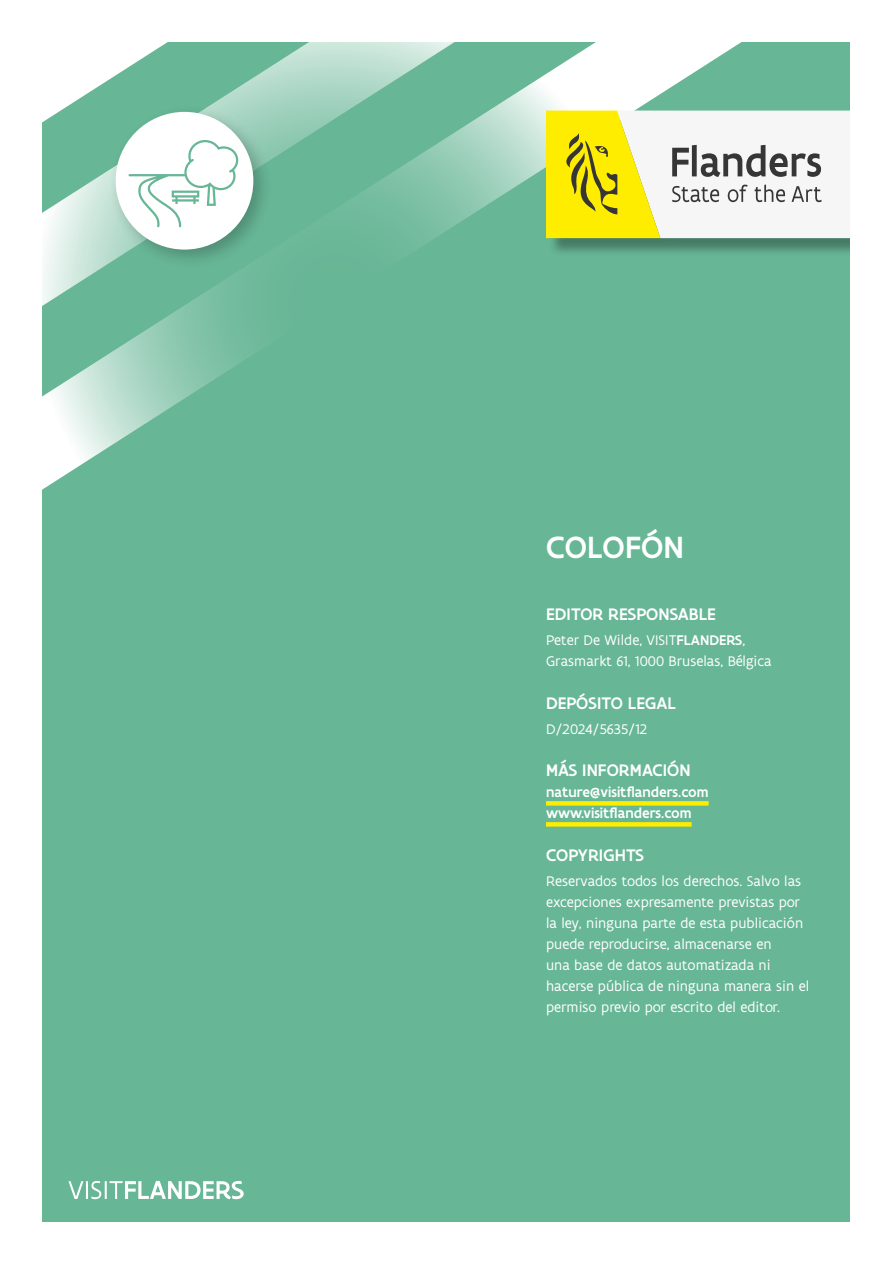
<style>
.page{position:relative;width:893px;height:1263px;background:#fff}
.page>*{position:absolute;margin:0;border:0;box-sizing:border-box;transform-origin:0 0}
.t1{font:500 33px "Flanders Art Sans";letter-spacing:.005em;color:#fff}
.t2{font:500 18px "Flanders Art Sans";letter-spacing:.005em;color:#fff}
.t3{font:15px/21px "Flanders Art Sans";color:#fff}
.t4{font:500 15px/21px "Flanders Art Sans";color:#fff}
.s1{font-weight:500}
</style>
<div class="page">
<div style="left:43px;top:43px;width:807px;height:1179px;background:#67b696"></div>
<div style="left:546px;top:801px;width:163px;height:5px;background:#ffed00"></div>
<div style="left:546px;top:822px;width:146px;height:5px;background:#ffed00"></div>
<svg style="left:68px;top:1181px;width:176px;height:18px"></svg>
<svg style="left:42px;top:42px;width:700px;height:448px"></svg>
<div style="left:548px;top:113px;width:321px;height:144px;background:#000;opacity:.32"></div>
<svg style="left:546px;top:111px;width:304px;height:127px"></svg>
<div style="left:850px;top:60px;width:43px;height:242px;background:#fff"></div>
<div style="left:108px;top:104px;width:165px;height:166px;background:#000;opacity:.23"></div>
<div style="left:116px;top:112px;width:137px;height:138px;background:#fff;border-radius:50%"></div>
<svg style="left:128px;top:140px;width:110px;height:87px"></svg>
<h1 class="t1" style="left:546px;top:527px;width:140px">COLOFÓN</h1>
<p class="t2" style="left:546px;top:602px;width:171px">EDITOR RESPONSABLE</p>
<p class="t3" style="left:546px;top:630px;width:227px">Peter De Wilde, VISIT<span class="s1">FLANDERS</span>,<br>Grasmarkt 61, 1000 Bruselas, Bélgica</p>
<p class="t2" style="left:546px;top:691px;width:131px">DEPÓSITO LEGAL</p>
<p class="t3" style="left:546px;top:719px;width:103px">D/2024/5635/12</p>
<p class="t2" style="left:546px;top:759px;width:146px">MÁS INFORMACIÓN</p>
<p class="t4" style="left:546px;top:782px;width:164px">nature@visitflanders.com www.visitflanders.com</p>
<p class="t2" style="left:546px;top:844px;width:99px">COPYRIGHTS</p>
<p class="t3" style="left:546px;top:871px;width:265px">Reservados todos los derechos. Salvo las excepciones expresamente previstas por la ley, ninguna parte de esta publicación puede reproducirse, almacenarse en<br>una base de datos automatizada ni hacerse pública de ninguna manera sin el permiso previo por escrito del editor.</p>
</div>
